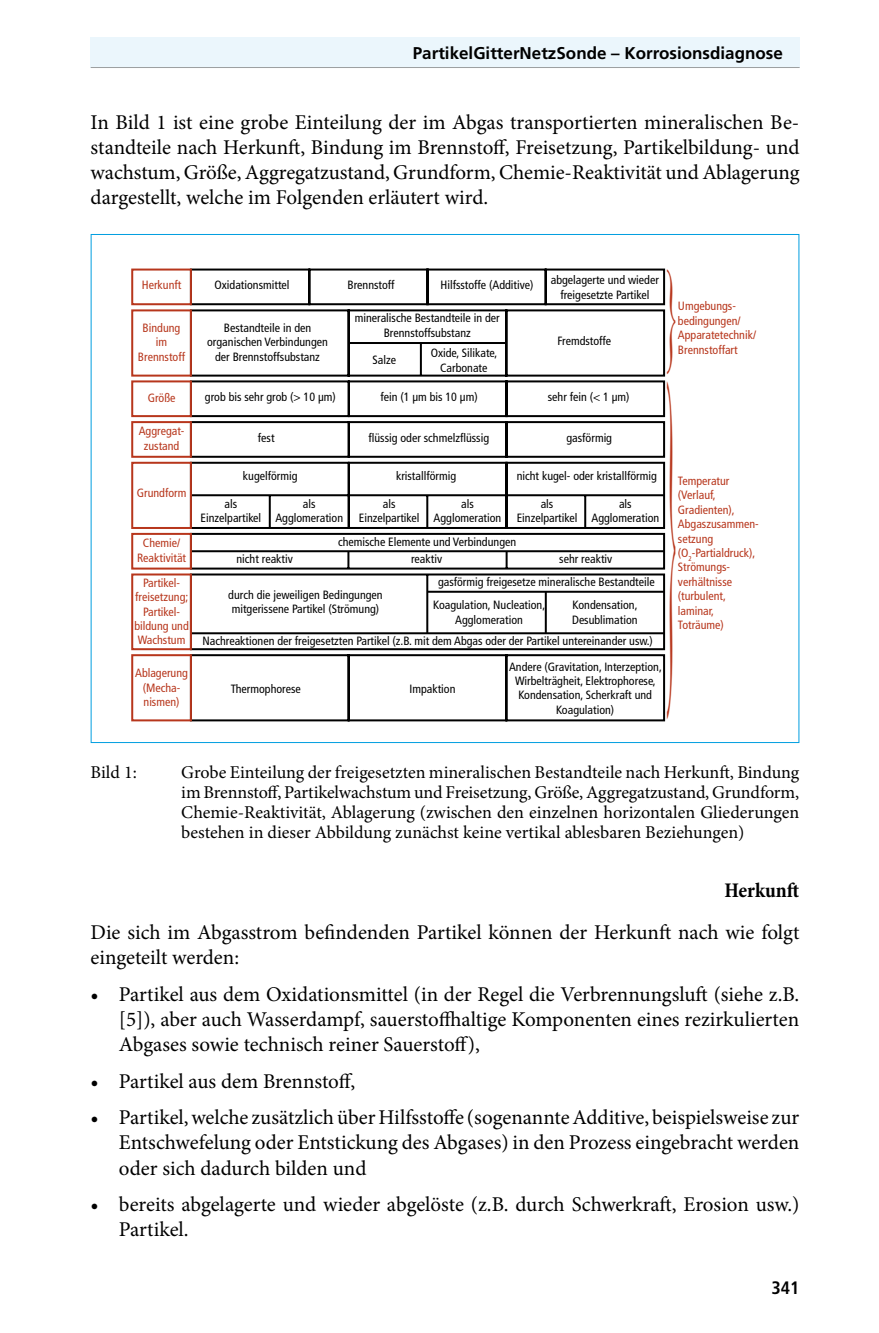
<style>
.page{position:relative;width:879px;height:1333px;background:#fff}
.page>*{position:absolute;margin:0;border:0;box-sizing:border-box;transform-origin:0 0}
.t1{font:371.4px "Footlight MT Light";color:#b7361c;scale:.08 1}
.t2{font:115.4px "Footlight MT Light";color:#b7361c;scale:.27 1}
.t3{font:21px/25.2px "Minion Pro";color:#000;text-align:justify}
.t4{font:700 condensed 21px "Minion Pro";color:#000}
.t5{font:18px/20px "Minion Pro";color:#000;text-align:justify}
.t6{font:700 condensed 18px "Frutiger";color:#000}
.t7{font:700 17px "Frutiger";color:#000}
.t8{font:condensed 12px/14.4px "Frutiger";color:#000;text-align:center}
.t9{font:condensed 12px/14.4px "Frutiger";color:#b7361c;text-align:center}
</style>
<div class="page">
<div style="left:90px;top:37px;width:709px;height:30px;background:#ebf6fc"></div>
<hr style="left:91px;top:67px;width:708px;height:1px;background:#9c9e9f">
<svg style="left:193px;top:268px;width:473px;height:453px"></svg>
<hr style="left:506px;top:494px;width:158px;height:2px;background:#000">
<hr style="left:584px;top:495px;width:2px;height:33px;background:#000">
<hr style="left:191px;top:550px;width:473px;height:2px;background:#000">
<hr style="left:191px;top:632px;width:473px;height:2px;background:#000">
<hr style="left:427px;top:590px;width:237px;height:2px;background:#000">
<svg style="left:131px;top:268px;width:62px;height:453px"></svg>
<h3 class="t7" style="left:413px;top:43px;width:371px">PartikelGitterNetzSonde – Korrosionsdiagnose</h3>
<p class="t3" style="left:91px;top:109px;width:710px">In Bild 1 ist eine grobe Einteilung der im Abgas transportierten mineralischen Be&shy;standteile nach Herkunft, Bindung im Brennstoff, Freisetzung, Partikelbildung- und wachstum, Größe, Aggregatzustand, Grundform, Chemie-Reaktivität und Ablagerung dargestellt, welche im Folgenden erläutert wird.</p>
<p class="t9" style="left:142px;top:278px;width:41px">Herkunft</p>
<p class="t9" style="left:138px;top:320px;width:49px">Bindung im<br>Brennstoff</p>
<p class="t9" style="left:148px;top:391px;width:29px">Größe</p>
<p class="t9" style="left:139px;top:424px;width:47px">Aggregat&shy;zustand</p>
<p class="t9" style="left:137px;top:486px;width:51px">Grundform</p>
<p class="t9" style="left:137px;top:536px;width:51px">Chemie/<br>Reaktivität</p>
<p class="t9" style="left:134px;top:575px;width:56px">Partikel&shy;freisetzung;<br>Partikel&shy;bildung und<br>Wachstum</p>
<p class="t9" style="left:135px;top:666px;width:54px">Ablagerung (Mecha&shy;nismen)</p>
<h2 class="t2" style="left:665px;top:243px;width:57px">}</h2>
<h1 class="t1" style="left:665px;top:299px;width:189px">}</h1>
<p class="t8" style="left:214px;top:278px;width:77px">Oxidationsmittel</p>
<p class="t8" style="left:347px;top:278px;width:49px">Brennstoff</p>
<p class="t8" style="left:440px;top:278px;width:95px">Hilfsstoffe (Additive)</p>
<p class="t8" style="left:551px;top:273px;width:110px">abgelagerte und wieder freigesetzte Partikel</p>
<p class="t9" style="left:678px;top:299px;width:80px;text-align:left">Umgebungs&shy;bedingungen/<br>Apparatetechnik/<br>Brennstoffart</p>
<p class="t8" style="left:355px;top:311px;width:147px">mineralische Bestandteile in der<br>Brennstoffsubstanz</p>
<p class="t8" style="left:372px;top:352px;width:25px">Salze</p>
<p class="t8" style="left:431px;top:346px;width:68px">Oxide, Silikate,<br>Carbonate</p>
<p class="t8" style="left:207px;top:320px;width:122px">Bestandteile in den organischen Verbindungen der Brennstoffsubstanz</p>
<p class="t8" style="left:557px;top:334px;width:55px">Fremdstoffe</p>
<p class="t8" style="left:205px;top:390px;width:132px">grob bis sehr grob (&gt; 10 µm)</p>
<p class="t8" style="left:380px;top:390px;width:99px">fein (1 µm bis 10 µm)</p>
<p class="t8" style="left:548px;top:390px;width:83px">sehr fein (&lt; 1 µm)</p>
<p class="t8" style="left:258px;top:431px;width:18px">fest</p>
<p class="t8" style="left:368px;top:431px;width:122px">flüssig oder schmelzflüssig</p>
<p class="t8" style="left:566px;top:431px;width:47px">gasförmig</p>
<p class="t8" style="left:396px;top:469px;width:62px">kristallförmig</p>
<p class="t8" style="left:517px;top:469px;width:142px">nicht kugel- oder kristallförmig</p>
<p class="t8" style="left:243px;top:469px;width:56px">kugelförmig</p>
<p class="t8" style="left:201px;top:496px;width:62px">als<br>Einzelpartikel</p>
<p class="t8" style="left:275px;top:496px;width:69px">als<br>Agglomeration</p>
<p class="t8" style="left:359px;top:496px;width:62px">als<br>Einzelpartikel</p>
<p class="t8" style="left:433px;top:496px;width:69px">als<br>Agglomeration</p>
<p class="t9" style="left:678px;top:473px;width:82px;text-align:left">Temperatur (Verlauf,<br>Gradienten),<br>Abgaszusammen&shy;setzung (O<sub>2</sub>-Partialdruck),<br>Strömungs&shy;verhältnisse (turbulent, laminar,<br>Toträume)</p>
<p class="t8" style="left:517px;top:496px;width:62px">als<br>Einzelpartikel</p>
<p class="t8" style="left:591px;top:496px;width:69px">als<br>Agglomeration</p>
<p class="t8" style="left:338px;top:534px;width:180px">chemische Elemente und Verbindungen</p>
<p class="t8" style="left:236px;top:552px;width:58px">nicht reaktiv</p>
<p class="t8" style="left:411px;top:552px;width:33px">reaktiv</p>
<p class="t8" style="left:559px;top:552px;width:55px">sehr reaktiv</p>
<p class="t8" style="left:228px;top:587px;width:156px;text-align:left">durch die jeweiligen Bedingungen mitgerissene Partikel (Strömung)</p>
<p class="t8" style="left:433px;top:598px;width:114px">Koagulation, Nucleation,<br>Agglomeration</p>
<p class="t8" style="left:572px;top:598px;width:67px;text-align:left">Kondensation,<br>Desublimation</p>
<p class="t8" style="left:438px;top:574px;width:218px">gasförmig freigesetze mineralische Bestandteile</p>
<p class="t8" style="left:202px;top:634px;width:452px">Nachreaktionen der freigesetzten Partikel (z.B. mit dem Abgas oder der Partikel untereinander usw.)</p>
<p class="t8" style="left:231px;top:681px;width:71px">Thermophorese</p>
<p class="t8" style="left:409px;top:681px;width:48px">Impaktion</p>
<p class="t8" style="left:509px;top:659px;width:154px">Andere (Gravitation, Interzeption,<br>Wirbelträgheit, Elektrophorese,<br>Kondensation, Scherkraft und<br>Koagulation)</p>
<h3 class="t5" style="left:91px;top:761px;width:48px">Bild 1:</h3>
<p class="t5" style="left:181px;top:761px;width:619px">Grobe Einteilung der freigesetzten mineralischen Bestandteile nach Herkunft, Bindung im Brennstoff, Partikelwachstum und Freisetzung, Größe, Aggregatzustand, Grundform, Chemie-Reaktivität, Ablagerung (zwischen den einzelnen horizontalen Gliederungen bestehen in dieser Abbildung zunächst keine vertikal ablesbaren Beziehungen)</p>
<h3 class="t4" style="left:724px;top:875px;width:77px">Herkunft</h3>
<h3 class="t3" style="left:91px;top:919px;width:710px">Die sich im Abgasstrom befindenden Partikel können der Herkunft nach wie folgt eingeteilt werden:</h3>
<h3 class="t3" style="left:119px;top:981px;width:682px;text-indent:-28px">• Partikel aus dem Oxidationsmittel (in der Regel die Verbrennungsluft (siehe z.B. [5]), aber auch Wasserdampf, sauerstoffhaltige Komponenten eines rezirkulierten Abgases sowie technisch reiner Sauerstoff),</h3>
<h3 class="t3" style="left:90px;top:1068px;width:266px">• Partikel aus dem Brennstoff,</h3>
<h3 class="t3" style="left:119px;top:1104px;width:682px;text-indent:-28px">• Partikel,welche zusätzlich überHilfsstoffe (sogenannteAdditive, beispielsweise zur Entschwefelung oder Entstickung des Abgases) in den Prozess eingebracht werden oder sich dadurch bilden und</h3>
<h3 class="t3" style="left:119px;top:1191px;width:682px;text-indent:-28px">• bereits abgelagerte und wieder abgelöste (z.B. durch Schwerkraft, Erosion usw.)<br>Partikel.</h3>
<h3 class="t6" style="left:771px;top:1276px;width:30px">341</h3>
</div>
